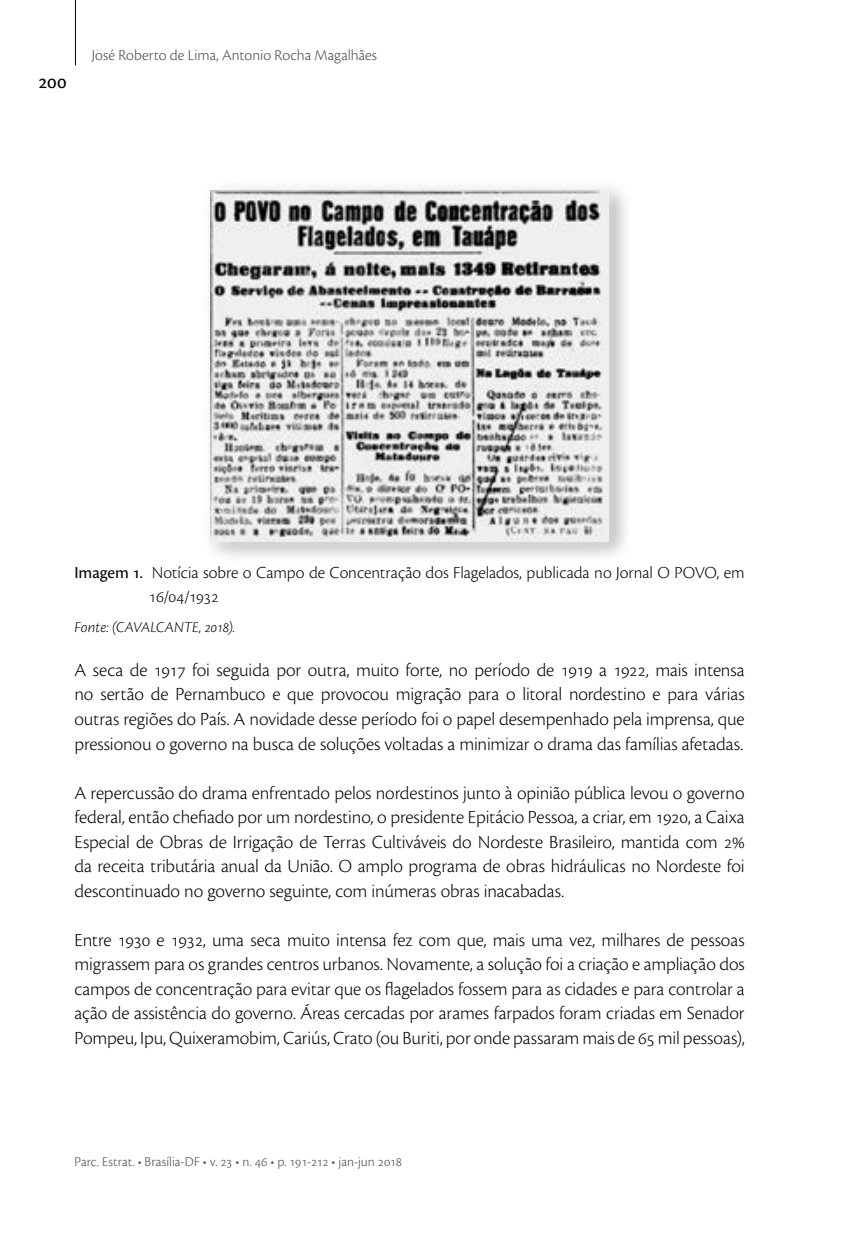
<style>
.page{position:relative;width:844px;height:1241px;background:#fff}
.page>*{position:absolute;margin:0;border:0;box-sizing:border-box;transform-origin:0 0}
.t1{font:21px "Cronos Pro";color:#000}
.t2{font:300 19.25px/24.5px "Cronos Pro";letter-spacing:-.005em;color:#000;text-align:justify}
.t3{font:300 17.5px/24.5px "Cronos Pro";letter-spacing:-.005em;color:#000}
.t4{font:300 15.75px "Cronos Pro";color:#484848}
.t5{font:italic 300 15.75px "Cronos Pro";color:#000}
.t6{font:300 14px "Cronos Pro";color:#484848}
.s1{font-weight:400}
</style>
<div class="page">
<hr style="left:75px;top:0;width:1px;height:65px;background:#000">
<div style="left:201px;top:180px;width:431px;height:383px;background:#000;opacity:.35"></div>
<div style="left:199px;top:180px;width:420px;height:372px;background:#fff;opacity:.75"></div>
<img style="left:210px;top:190px;width:398px;height:351px">
<p class="t1" style="left:38px;top:69px;width:30px">200</p>
<p class="t4" style="left:92px;top:46px;width:286px">José Roberto de Lima, Antonio Rocha Magalhães</p>
<p class="t3" style="left:149px;top:560px;width:597px;text-indent:-74px"><span class="s1">Imagem 1.</span> Notícia sobre o Campo de Concentração dos Flagelados, publicada no Jornal O POVO, em<br>16/04/1932</p>
<p class="t5" style="left:74px;top:617px;width:162px">Fonte: (CAVALCANTE, 2018).</p>
<p class="t2" style="left:74px;top:657px;width:671px">A seca de 1917 foi seguida por outra, muito forte, no período de 1919 a 1922, mais intensa no sertão de Pernambuco e que provocou migração para o litoral nordestino e para várias outras regiões do País. A novidade desse período foi o papel desempenhado pela imprensa, que pressionou o governo na busca de soluções voltadas a minimizar o drama das famílias afetadas.</p>
<p class="t2" style="left:74px;top:780px;width:671px">A repercussão do drama enfrentado pelos nordestinos junto à opinião pública levou o governo federal, então chefiado por um nordestino, o presidente Epitácio Pessoa, a criar, em 1920, a Caixa Especial de Obras de Irrigação de Terras Cultiváveis do Nordeste Brasileiro, mantida com 2% da receita tributária anual da União. O amplo programa de obras hidráulicas no Nordeste foi descontinuado no governo seguinte, com inúmeras obras inacabadas.</p>
<p class="t2" style="left:74px;top:927px;width:671px">Entre 1930 e 1932, uma seca muito intensa fez com que, mais uma vez, milhares de pessoas migrassem para os grandes centros urbanos. Novamente, a solução foi a criação e ampliação dos campos de concentração para evitar que os flagelados fossem para as cidades e para controlar a ação de assistência do governo. Áreas cercadas por arames farpados foram criadas em Senador Pompeu, Ipu, Quixeramobim, Cariús, Crato (ou Buriti, por onde passaram mais de 65 mil pessoas),</p>
<p class="t6" style="left:74px;top:1153px;width:329px">Parc. Estrat. • Brasília-DF • v. 23 • n. 46 • p. 191-212 • jan-jun 2018</p>
</div>
